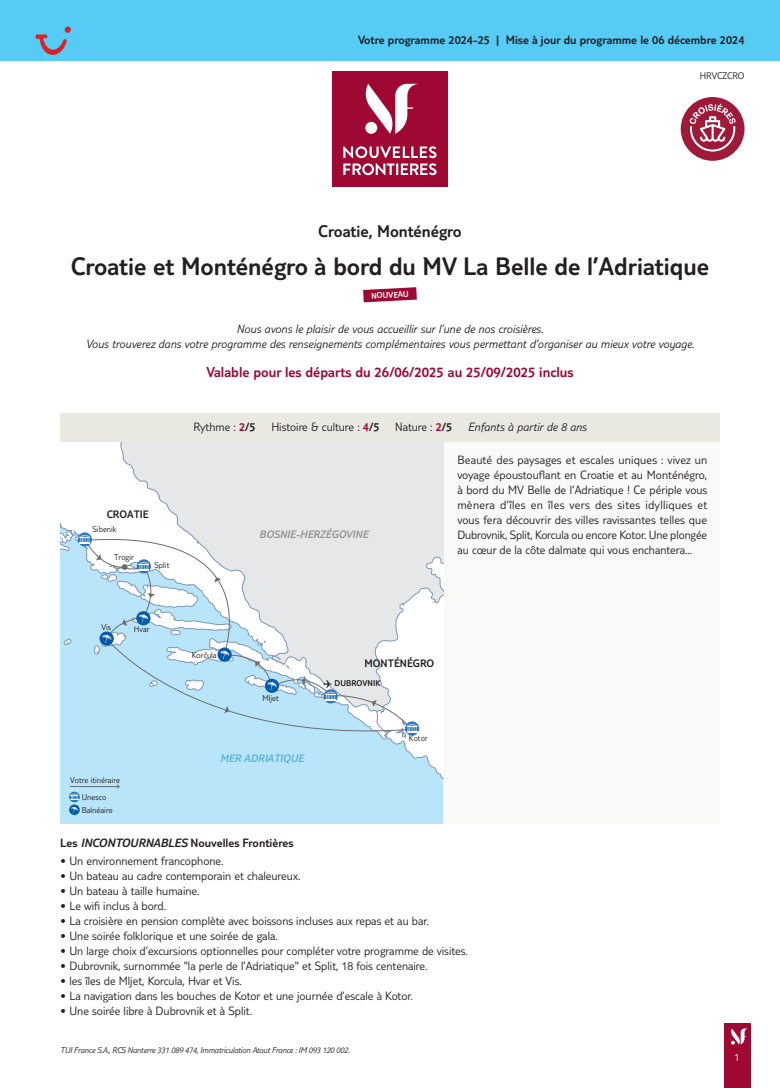
<style>
.page{position:relative;width:780px;height:1088px;background:#fff}
.page>*{position:absolute;margin:0;border:0;box-sizing:border-box;transform-origin:0 0}
.t1{font:300 26.25px "TUI Type";color:#231f20}
.t2{font:300 17.5px "TUI Type";color:#231f20}
.t3{font:300 15px "TUI Type";color:#9e0832}
.t4{font:300 12.5px/15px "TUI Type";color:#231f20;text-align:justify}
.t5{font:italic 300 12.5px/15px "TUI Type";color:#231f20;text-align:center}
.t6{font:300 12.5px "TUI Type";color:#231f20}
.t7{font:italic 300 11.25px "TUI Type";color:#929595}
.t8{font:300 11.25px "TUI Type";color:#231f20}
.t9{font:italic 300 11.25px "TUI Type";color:#59b6d5}
.t10{font:300 11.25px "TUI Type";color:#fff}
.t11{font:300 10px "TUI Type";color:#231f20}
.t12{font:italic 300 8.75px "TUI Type";letter-spacing:-.02em;color:#231f20}
.t13{font:300 8.75px/12.9px "TUI Type";color:#231f20}
.t14{font:300 8.75px "TUI Type";color:#231f20}
.t15{font:300 8.75px "TUI Type";color:#fff}
.s1{color:#9e0832}
.s2{font-style:inherit}
.s3{font-style:italic}
</style>
<div class="page">
<div style="left:724px;top:1023px;width:26px;height:65px;background:#9e0832"></div>
<svg style="left:731px;top:1028px;width:17px;height:16px"></svg>
<div style="left:60px;top:441px;width:659px;height:383px;background:#f9f9f7"></div>
<div style="left:0;top:0;width:780px;height:60px;background:#56cbf5"></div>
<div style="left:332px;top:72px;width:115px;height:115px;background:#9e0832"></div>
<svg style="left:343px;top:146px;width:93px;height:29px"></svg>
<svg style="left:365px;top:84px;width:52px;height:50px"></svg>
<svg style="left:363px;top:287px;width:54px;height:15px"></svg>
<svg style="left:60px;top:441px;width:383px;height:383px"></svg>
<div style="left:60px;top:413px;width:659px;height:28px;background:#e9e9e0"></div>
<svg style="left:35px;top:27px;width:36px;height:28px"></svg>
<div style="left:680px;top:97px;width:64px;height:64px;background:#9e1a38;border-radius:50%"></div>
<svg style="left:689px;top:103px;width:46px;height:49px"></svg>
<p class="t6" style="left:358px;top:33px;width:388px">Votre programme 2024-25 | Mise à jour du programme le 06 décembre 2024</p>
<p class="t11" style="left:699px;top:70px;width:46px">HRVCZCRO</p>
<h2 class="t2" style="left:318px;top:221px;width:145px">Croatie, Monténégro</h2>
<h1 class="t1" style="left:71px;top:251px;width:640px">Croatie et Monténégro à bord du MV La Belle de l’Adriatique</h1>
<p class="t15" style="left:371px;top:291px;width:39px;rotate:-3deg">NOUVEAU</p>
<p class="t5" style="left:86px;top:321px;width:610px">Nous avons le plaisir de vous accueillir sur l’une de nos croisières.<br>Vous trouverez dans votre programme des renseignements complémentaires vous permettant d’organiser au mieux votre voyage.</p>
<p class="t3" style="left:206px;top:363px;width:368px">Valable pour les départs du 26/06/2025 au 25/09/2025 inclus</p>
<p class="t8" style="left:107px;top:507px;width:44px">CROATIE</p>
<p class="t13" style="left:92px;top:523px;width:26px">Sibenik</p>
<p class="t13" style="left:114px;top:550px;width:21px">Trogir</p>
<p class="t13" style="left:154px;top:558px;width:16px">Split</p>
<p class="t13" style="left:101px;top:620px;width:11px">Vis</p>
<p class="t13" style="left:134px;top:622px;width:17px">Hvar</p>
<p class="t13" style="left:70px;top:773px;width:52px">Votre itinéraire</p>
<p class="t13" style="left:82px;top:790px;width:33px">Unesco<br>Balnéaire</p>
<p class="t4" style="left:193px;top:419px;width:64px">Rythme : <span class="s1">2</span><span class="s2">/5</span></p>
<p class="t4" style="left:271px;top:419px;width:182px">Histoire &amp; culture : <span class="s1">4</span><span class="s2">/5</span> Nature : <span class="s1">2</span><span class="s2">/5</span></p>
<p class="t5" style="left:468px;top:419px;width:120px">Enfants à partir de 8 ans</p>
<p class="t7" style="left:259px;top:528px;width:110px">BOSNIE-HERZÉGOVINE</p>
<p class="t4" style="left:457px;top:452px;width:251px">Beauté des paysages et escales uniques : vivez un voyage époustouflant en Croatie et au Monténégro, à bord du MV Belle de l’Adriatique ! Ce périple vous mènera d’îles en îles vers des sites idylliques et vous fera découvrir des villes ravissantes telles que Dubrovnik, Split, Korcula ou encore Kotor. Une plongée au cœur de la côte dalmate qui vous enchantera...</p>
<p class="t13" style="left:192px;top:648px;width:26px">Korčula</p>
<p class="t13" style="left:262px;top:691px;width:18px">Mljet</p>
<p class="t9" style="left:220px;top:752px;width:85px">MER ADRIATIQUE</p>
<p class="t8" style="left:364px;top:656px;width:71px">MONTÉNÉGRO</p>
<p class="t14" style="left:323px;top:678px;width:59px">✈ DUBROVNIK</p>
<p class="t13" style="left:409px;top:732px;width:20px">Kotor</p>
<p class="t6" style="left:60px;top:835px;width:235px">Les <span class="s3">INCONTOURNABLES</span> Nouvelles Frontières</p>
<p class="t4" style="left:60px;top:853px;width:165px">• Un environnement francophone.</p>
<p class="t4" style="left:60px;top:868px;width:241px">• Un bateau au cadre contemporain et chaleureux.</p>
<p class="t4" style="left:60px;top:883px;width:141px">• Un bateau à taille humaine.</p>
<p class="t4" style="left:60px;top:898px;width:107px">• Le wifi inclus à bord.</p>
<p class="t4" style="left:60px;top:913px;width:370px">• La croisière en pension complète avec boissons incluses aux repas et au bar.</p>
<p class="t4" style="left:60px;top:928px;width:219px">• Une soirée folklorique et une soirée de gala.</p>
<p class="t4" style="left:60px;top:943px;width:409px">• Un large choix d’excursions optionnelles pour compléter votre programme de visites.</p>
<p class="t4" style="left:60px;top:958px;width:369px">• Dubrovnik, surnommée "la perle de l’Adriatique" et Split, 18 fois centenaire.</p>
<p class="t4" style="left:60px;top:973px;width:183px">• les îles de Mljet, Korcula, Hvar et Vis.</p>
<p class="t4" style="left:60px;top:988px;width:354px">• La navigation dans les bouches de Kotor et une journée d’escale à Kotor.</p>
<p class="t4" style="left:60px;top:1003px;width:193px">• Une soirée libre à Dubrovnik et à Split.</p>
<p class="t12" style="left:60px;top:1045px;width:291px">TUI France S.A., RCS Nanterre 331 089 474, Immatriculation Atout France : IM 093 120 002.</p>
<p class="t10" style="left:734px;top:1050px;width:7px">1</p>
</div>
